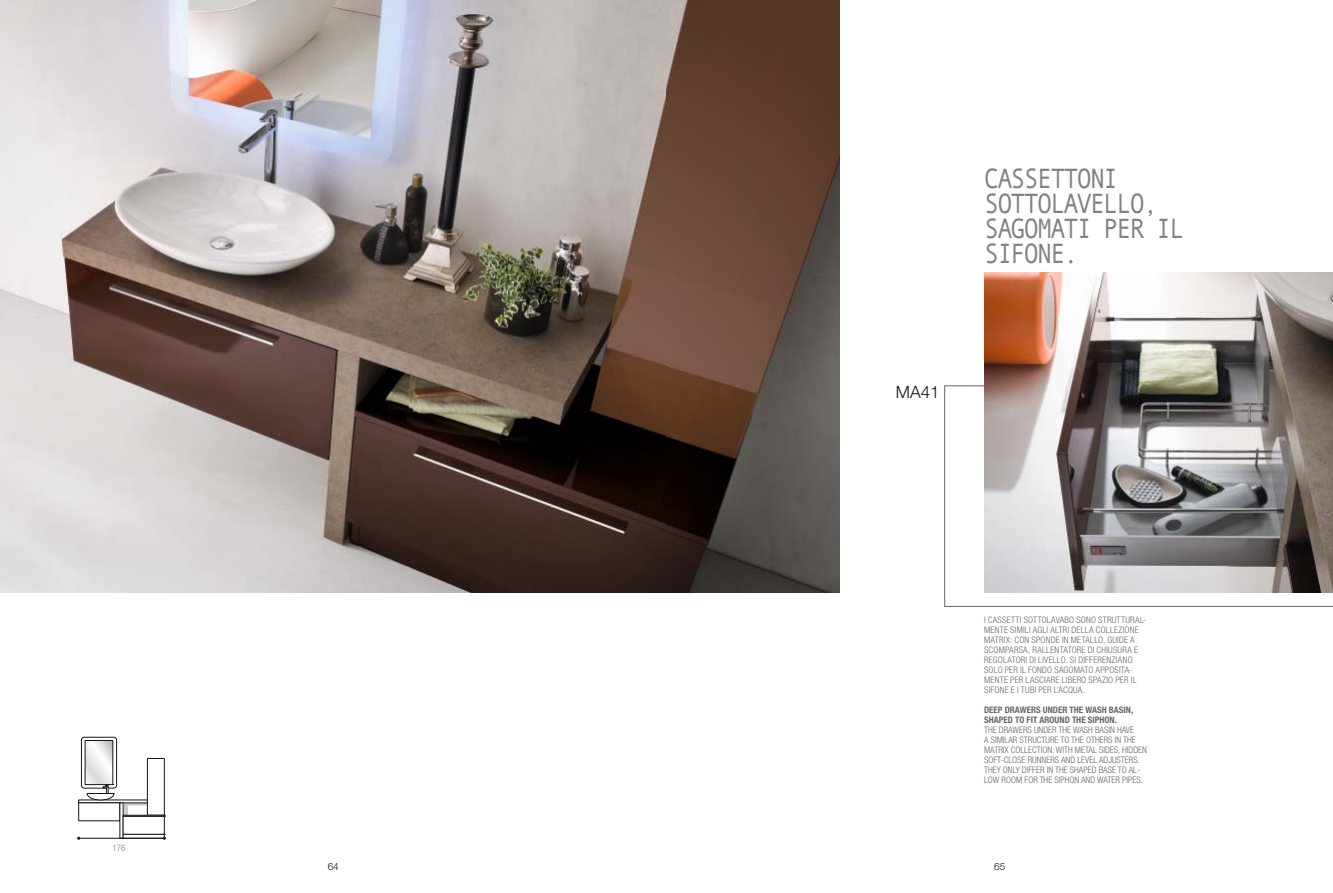
<style>
.page{position:relative;width:1333px;height:893px;background:#fff}
.page>*{position:absolute;margin:0;border:0;box-sizing:border-box;transform-origin:0 0}
.t1{font:28px/25px "Andale Mono";letter-spacing:-.075em;color:#818281;scale:.9 1}
.t2{font:300 17px "Helvetica Neue";color:#151616}
.t3{font:300 10px "Helvetica Neue";color:#151616}
.t4{font:300 condensed 9px/10px "Helvetica Neue";letter-spacing:.01em;color:#676767}
.t5{font:700 condensed 9px/10px "Helvetica Neue";color:#676767}
.t6{font:300 condensed 9px "Helvetica Neue";color:#818281}
</style>
<div class="page">
<div style="left:78px;top:800px;width:69px;height:3px;border:1px solid #151616"></div>
<svg style="left:123px;top:803px;width:24px;height:12px"></svg>
<div style="left:78px;top:803px;width:42px;height:18px;border:1px solid #151616"></div>
<div style="left:147px;top:758px;width:17px;height:57px;border:1px solid #151616"></div>
<div style="left:123px;top:815px;width:41px;height:1px;border:1px solid #151616"></div>
<div style="left:123px;top:816px;width:41px;height:18px;border:1px solid #151616"></div>
<div style="left:123px;top:834px;width:41px;height:4px;border:1px solid #151616"></div>
<hr style="left:79px;top:838px;width:85px;height:1px;background:#151616">
<svg style="left:81px;top:737px;width:36px;height:63px"></svg>
<img style="left:0;top:0;width:666px;height:592px">
<svg style="left:666px;top:0;width:318px;height:593px"></svg>
<svg style="left:944px;top:386px;width:388px;height:221px"></svg>
<img style="left:984px;top:272px;width:348px;height:320px">
<p class="t6" style="left:112px;top:842px;width:14px">176</p>
<p class="t3" style="left:328px;top:860px;width:13px">64</p>
<h2 class="t2" style="left:895px;top:381px;width:45px">MA41</h2>
<h1 class="t1" style="left:984px;top:165px;width:224px">CASSETTONI<br>SOTTOLAVELLO,<br>SAGOMATI PER IL<br>SIFONE.</h1>
<p class="t4" style="left:984px;top:615px;width:163px">I CASSETTI SOTTOLAVABO SONO STRUTTURAL-MENTE SIMILI AGLI ALTRI DELLA COLLEZIONE MATRIX: CON SPONDE IN METALLO, GUIDE A SCOMPARSA, RALLENTATORE DI CHIUSURA E REGOLATORI DI LIVELLO. SI DIFFERENZIANO SOLO PER IL FONDO SAGOMATO APPOSITA-MENTE PER LASCIARE LIBERO SPAZIO PER IL SIFONE E I TUBI PER L’ACQUA.</p>
<p class="t5" style="left:984px;top:705px;width:151px">DEEP DRAWERS UNDER THE WASH BASIN,<br>SHAPED TO FIT AROUND THE SIPHON.</p>
<p class="t4" style="left:984px;top:725px;width:164px">THE DRAWERS UNDER THE WASH BASIN HAVE<br>A SIMILAR STRUCTURE TO THE OTHERS IN THE MATRIX COLLECTION: WITH METAL SIDES, HIDDEN SOFT-CLOSE RUNNERS AND LEVEL ADJUSTERS.<br>THEY ONLY DIFFER IN THE SHAPED BASE TO AL-LOW ROOM FOR THE SIPHON AND WATER PIPES.</p>
<p class="t3" style="left:994px;top:860px;width:13px">65</p>
</div>
